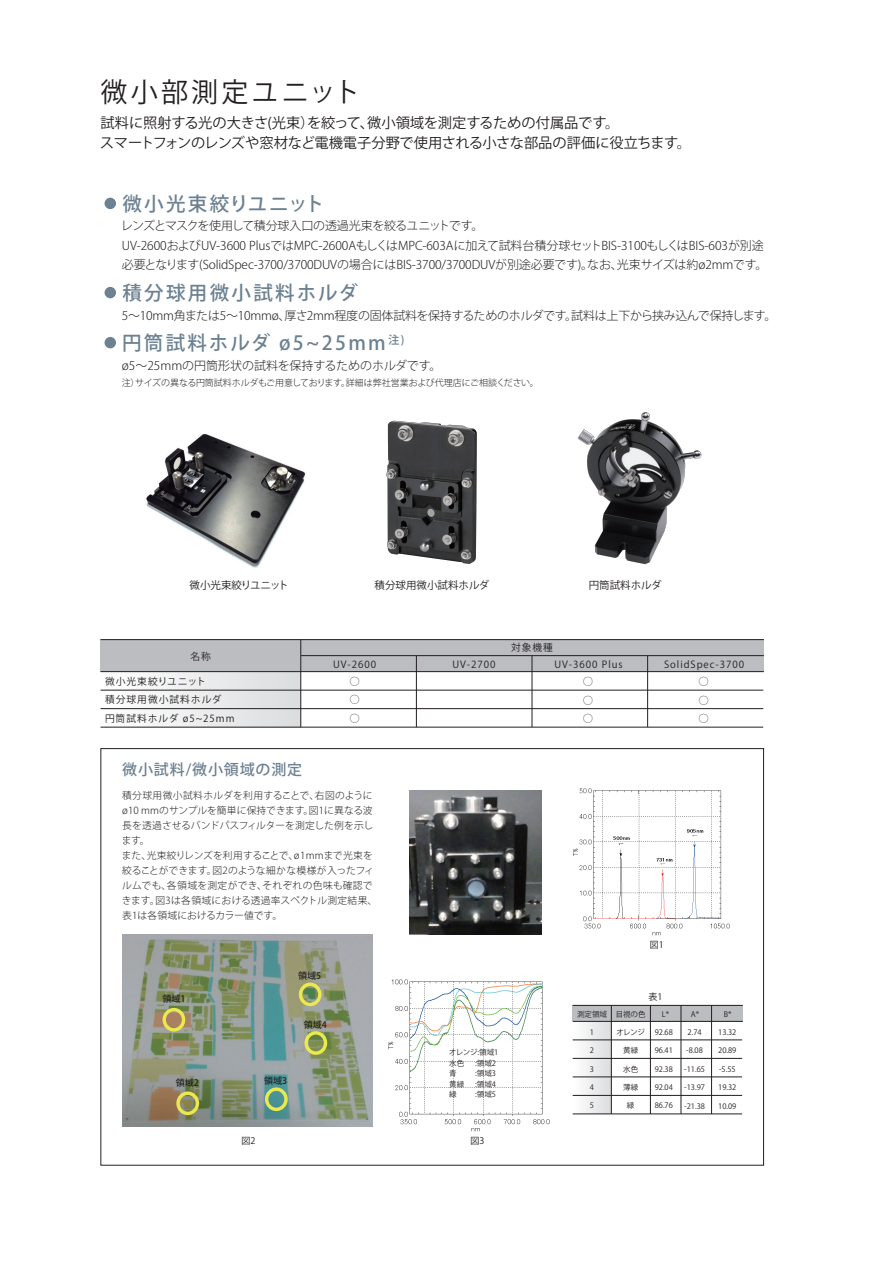
<style>
.page{position:relative;width:893px;height:1263px;background:#fff}
.page>*{position:absolute;margin:0;border:0;box-sizing:border-box;transform-origin:0 0}
.t1{font:27px "Koz Go Pr 6 N";letter-spacing:.12em;color:#231f20}
.t2{font:500 19.5px "Koz Go Pr 6 N";letter-spacing:.12em;color:#6c8191}
.t3{font:500 19.5px "Koz Go Pr 6 N";letter-spacing:.09em;color:#6c8191}
.t4{font:500 15px "Koz Go Pr 6 N";letter-spacing:.06em;color:#6c8191}
.t5{font:14.25px/20.2px "Koz Go Pr 6 N";letter-spacing:-.005em;color:#231f20}
.t6{font:300 12px/19.5px "Koz Go Pro";letter-spacing:-.01em;color:#231f20}
.t7{font:10.5px "Koz Go Pro";color:#231f20}
.t8{font:300 9.75px/15px "Koz Go Pro";letter-spacing:.02em;color:#231f20}
.t9{font:9.75px/18.5px "Koz Go Pro";letter-spacing:.1em;color:#231f20}
.t10{font:300 9px "Koz Go Pro";color:#231f20}
.t11{font:500 9px "Koz Go Pro";color:#231f20}
.t12{font:9px "Koz Go Pro";color:#231f20}
.t13{font:7.5px "Koz Go Pro";color:#231f20}
.t14{font:7.5px/10.5px "Koz Go Pro";letter-spacing:-.025em;color:#231f20}
</style>
<div class="page">
<img style="left:146px;top:434px;width:130px;height:134px">
<img style="left:122px;top:934px;width:251px;height:192px">
<div style="left:176px;top:1091px;width:23px;height:24px;border:3px solid #ece94c;border-radius:50%"></div>
<div style="left:163px;top:1008px;width:22px;height:23px;border:3px solid #ece94c;border-radius:50%"></div>
<div style="left:299px;top:982px;width:23px;height:24px;border:3px solid #ece94c;border-radius:50%"></div>
<div style="left:304px;top:1031px;width:23px;height:24px;border:3px solid #ece94c;border-radius:50%"></div>
<div style="left:265px;top:1087px;width:23px;height:24px;border:3px solid #ece94c;border-radius:50%"></div>
<img style="left:388px;top:979px;width:161px;height:153px">
<img style="left:573px;top:788px;width:156px;height:147px">
<img style="left:410px;top:791px;width:132px;height:144px">
<div style="left:101px;top:672px;width:200px;height:55px;background:linear-gradient(to right,#fff,#dbdcdf)"></div>
<div style="left:101px;top:640px;width:663px;height:32px;background:#bcbdc0"></div>
<hr style="left:101px;top:639px;width:663px;height:1px;background:#231f20">
<hr style="left:101px;top:671px;width:663px;height:1px;background:#231f20">
<hr style="left:101px;top:690px;width:662px;height:1px;background:#231f20">
<hr style="left:101px;top:708px;width:662px;height:1px;background:#231f20">
<hr style="left:101px;top:727px;width:662px;height:1px;background:#231f20">
<hr style="left:300px;top:640px;width:1px;height:87px;background:#231f20">
<hr style="left:416px;top:656px;width:1px;height:71px;background:#231f20">
<hr style="left:532px;top:656px;width:1px;height:71px;background:#231f20">
<hr style="left:647px;top:656px;width:1px;height:71px;background:#231f20">
<hr style="left:301px;top:655px;width:463px;height:1px;background:#231f20">
<div style="left:98px;top:192px;width:24px;height:23px;border:6px solid #fff;border-radius:50%"></div>
<div style="left:98px;top:281px;width:24px;height:23px;border:6px solid #fff;border-radius:50%"></div>
<div style="left:98px;top:331px;width:24px;height:23px;border:6px solid #fff;border-radius:50%"></div>
<img style="left:276px;top:420px;width:301px;height:297px">
<div style="left:573px;top:1005px;width:170px;height:16px;background:#bcbdc0"></div>
<svg style="left:573px;top:1022px;width:38px;height:92px"></svg>
<hr style="left:573px;top:1005px;width:170px;height:1px;background:#231f20">
<hr style="left:573px;top:1021px;width:170px;height:1px;background:#231f20">
<hr style="left:573px;top:1040px;width:169px;height:1px;background:#231f20">
<hr style="left:573px;top:1077px;width:169px;height:1px;background:#231f20">
<hr style="left:573px;top:1058px;width:169px;height:1px;background:#231f20">
<hr style="left:573px;top:1095px;width:169px;height:1px;background:#231f20">
<hr style="left:573px;top:1114px;width:169px;height:1px;background:#231f20">
<hr style="left:611px;top:1005px;width:1px;height:109px;background:#231f20">
<hr style="left:650px;top:1005px;width:1px;height:109px;background:#231f20">
<hr style="left:681px;top:1005px;width:1px;height:109px;background:#231f20">
<hr style="left:711px;top:1005px;width:1px;height:109px;background:#231f20">
<img style="left:533px;top:412px;width:169px;height:223px">
<h1 class="t1" style="left:101px;top:77px;width:262px">微小部測定ユニット</h1>
<p class="t5" style="left:100px;top:113px;width:593px">試料に照射する光の大きさ(光束）を絞って、微小領域を測定するための付属品です。<br>スマートフォンのレンズや窓材など電機電子分野で使用される小さな部品の評価に役立ちます。</p>
<h2 class="t3" style="left:101px;top:193px;width:225px">●微小光束絞りユニット</h2>
<p class="t6" style="left:121px;top:216px;width:648px">レンズとマスクを使用して積分球入口の透過光束を絞るユニットです。<br>UV-2600およびUV-3600 PlusではMPC-2600AもしくはMPC-603Aに加えて試料台積分球セットBIS-3100もしくはBIS-603が別途必要となります(SolidSpec-3700/3700DUVの場合にはBIS-3700/3700DUVが別途必要です)。なお、光束サイズは約ø2mmです。</p>
<h2 class="t2" style="left:101px;top:282px;width:259px">●積分球用微小試料ホルダ</h2>
<p class="t6" style="left:122px;top:305px;width:656px">5～10mm角または5～10mmø、厚さ2mm程度の固体試料を保持するためのホルダです。試料は上下から挟み込んで保持します。</p>
<h2 class="t2" style="left:101px;top:332px;width:305px">●円筒試料ホルダ ø5~25mm<sup>注)</sup></h2>
<p class="t6" style="left:122px;top:356px;width:321px">ø5～25mmの円筒形状の試料を保持するためのホルダです。</p>
<p class="t10" style="left:122px;top:377px;width:419px">注）サイズの異なる円筒試料ホルダもご用意しております。詳細は弊社営業および代理店にご相談ください。</p>
<p class="t7" style="left:190px;top:578px;width:101px">微小光束絞りユニット</p>
<p class="t7" style="left:375px;top:578px;width:116px">積分球用微小試料ホルダ</p>
<p class="t7" style="left:589px;top:578px;width:74px">円筒試料ホルダ</p>
<p class="t9" style="left:190px;top:647px;width:22px">名称</p>
<p class="t9" style="left:105px;top:672px;width:131px">微小光束絞りユニット<br>積分球用微小試料ホルダ<br>円筒試料ホルダ ø5~25mm</p>
<p class="t9" style="left:511px;top:639px;width:43px">対象機種</p>
<p class="t9" style="left:333px;top:655px;width:45px">UV-2600</p>
<p class="t9" style="left:452px;top:655px;width:45px">UV-2700</p>
<p class="t9" style="left:554px;top:655px;width:70px">UV-3600 Plus</p>
<p class="t9" style="left:664px;top:655px;width:82px">SolidSpec-3700</p>
<p class="t9" style="left:350px;top:672px;width:11px">◯</p>
<p class="t9" style="left:583px;top:672px;width:11px">◯</p>
<p class="t9" style="left:699px;top:672px;width:11px">◯</p>
<p class="t9" style="left:350px;top:691px;width:11px">◯</p>
<p class="t9" style="left:583px;top:691px;width:11px">◯</p>
<p class="t9" style="left:699px;top:691px;width:11px">◯</p>
<p class="t9" style="left:350px;top:709px;width:11px">◯</p>
<p class="t9" style="left:583px;top:709px;width:11px">◯</p>
<p class="t9" style="left:699px;top:709px;width:11px">◯</p>
<p class="t4" style="left:122px;top:761px;width:182px">微小試料/微小領域の測定</p>
<p class="t8" style="left:122px;top:788px;width:257px">積分球用微小試料ホルダを利用することで、右図のようにø10 mmのサンプルを簡単に保持できます。図1に異なる波長を透過させるバンドパスフィルターを測定した例を示します。<br>また、光束絞りレンズを利用することで、ø1mmまで光束を絞ることができます。図2のような細かな模様が入ったフィルムでも、各領域を測定ができ、それぞれの色味も確認できます。図3は各領域における透過率スペクトル測定結果、表1は各領域におけるカラー値です。</p>
<p class="t11" style="left:162px;top:993px;width:25px">領域1</p>
<p class="t11" style="left:298px;top:969px;width:25px">領域5</p>
<p class="t11" style="left:304px;top:1019px;width:25px">領域4</p>
<p class="t11" style="left:176px;top:1077px;width:25px">領域2</p>
<p class="t11" style="left:264px;top:1075px;width:25px">領域3</p>
<p class="t14" style="left:449px;top:1047px;width:51px">オレンジ:領域1水色</p>
<p class="t13" style="left:475px;top:1058px;width:22px">:領域2</p>
<p class="t13" style="left:449px;top:1069px;width:9px">青</p>
<p class="t13" style="left:475px;top:1069px;width:22px">:領域3</p>
<p class="t13" style="left:449px;top:1079px;width:16px">黄緑</p>
<p class="t13" style="left:475px;top:1079px;width:22px">:領域4</p>
<p class="t13" style="left:449px;top:1090px;width:9px">緑</p>
<p class="t13" style="left:475px;top:1090px;width:22px">:領域5</p>
<p class="t12" style="left:241px;top:1135px;width:15px">図2</p>
<p class="t12" style="left:470px;top:1135px;width:15px">図3</p>
<p class="t12" style="left:650px;top:938px;width:15px">図1</p>
<p class="t12" style="left:649px;top:990px;width:15px">表1</p>
<p class="t13" style="left:577px;top:1009px;width:70px">測定領域 目視の色</p>
<p class="t13" style="left:662px;top:1009px;width:9px">L*</p>
<p class="t13" style="left:691px;top:1009px;width:10px">A*</p>
<p class="t13" style="left:724px;top:1009px;width:9px">B*</p>
<p class="t13" style="left:590px;top:1027px;width:6px">1</p>
<p class="t13" style="left:590px;top:1045px;width:6px">2</p>
<p class="t13" style="left:590px;top:1064px;width:6px">3</p>
<p class="t13" style="left:590px;top:1082px;width:6px">4</p>
<p class="t13" style="left:590px;top:1101px;width:6px">5</p>
<p class="t13" style="left:616px;top:1027px;width:30px">オレンジ</p>
<p class="t13" style="left:623px;top:1045px;width:16px">黄緑</p>
<p class="t13" style="left:623px;top:1064px;width:16px">水色</p>
<p class="t13" style="left:623px;top:1082px;width:16px">薄緑</p>
<p class="t13" style="left:627px;top:1101px;width:9px">緑</p>
<p class="t13" style="left:655px;top:1027px;width:20px">92.68</p>
<p class="t13" style="left:655px;top:1045px;width:20px">96.41</p>
<p class="t13" style="left:655px;top:1064px;width:20px">92.38</p>
<p class="t13" style="left:655px;top:1082px;width:20px">92.04</p>
<p class="t13" style="left:655px;top:1101px;width:20px">86.76</p>
<p class="t13" style="left:688px;top:1027px;width:16px">2.74</p>
<p class="t13" style="left:686px;top:1046px;width:18px">-8.08</p>
<p class="t13" style="left:684px;top:1064px;width:22px">-11.65</p>
<p class="t13" style="left:684px;top:1082px;width:22px">-13.97</p>
<p class="t13" style="left:684px;top:1101px;width:22px">-21.38</p>
<p class="t13" style="left:718px;top:1027px;width:20px">13.32</p>
<p class="t13" style="left:718px;top:1046px;width:20px">20.89</p>
<p class="t13" style="left:719px;top:1064px;width:18px">-5.55</p>
<p class="t13" style="left:718px;top:1082px;width:20px">19.32</p>
<p class="t13" style="left:718px;top:1101px;width:20px">10.09</p>
</div>
